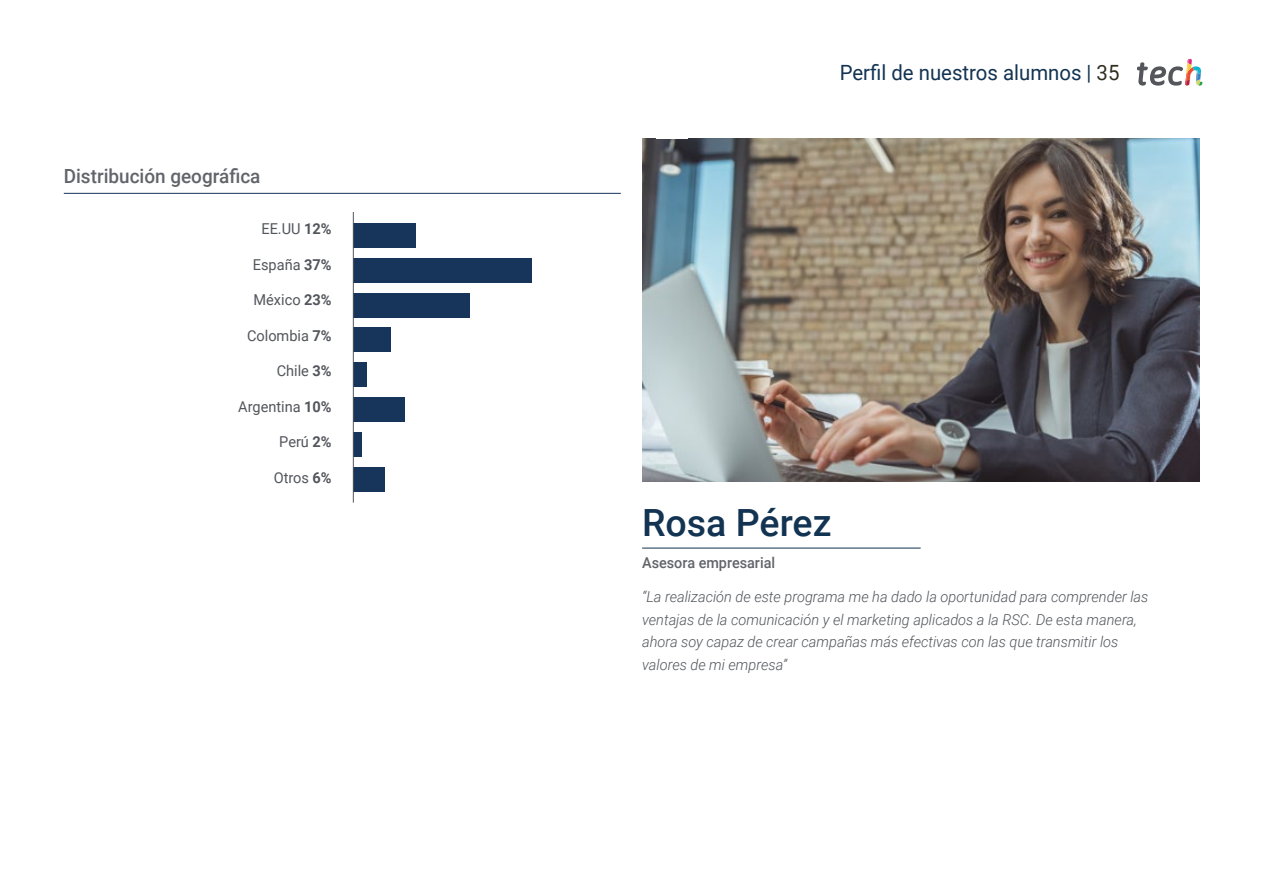
<style>
.page{position:relative;width:1263px;height:893px;background:#fff}
.page>*{position:absolute;margin:0;border:0;box-sizing:border-box;transform-origin:0 0}
.t1{font:500 37.5px "Roboto";color:#123352}
.t2{font:21px "Roboto";color:#123352}
.t3{font:500 19.5px "Roboto";color:#61646a}
.t4{font:italic 300 15px/22.5px "Roboto";color:#52555b}
.t5{font:15px "Roboto";color:#52555b}
.t6{font:500 15px "Roboto";color:#61646a;scale:.96 1}
.s1{font-weight:700}
.s2{color:#312e20}
</style>
<div class="page">
<hr style="left:642px;top:548px;width:279px;height:1px;background:#123352">
<hr style="left:64px;top:193px;width:557px;height:1px;background:#17355b">
<div style="left:353px;top:223px;width:63px;height:25px;background:#17355b"></div>
<div style="left:353px;top:397px;width:52px;height:25px;background:#17355b"></div>
<div style="left:353px;top:258px;width:179px;height:25px;background:#17355b"></div>
<div style="left:353px;top:432px;width:9px;height:25px;background:#17355b"></div>
<div style="left:353px;top:293px;width:117px;height:24px;background:#17355b"></div>
<div style="left:353px;top:467px;width:32px;height:24px;background:#17355b"></div>
<div style="left:353px;top:327px;width:37px;height:25px;background:#17355b"></div>
<div style="left:353px;top:362px;width:14px;height:25px;background:#17355b"></div>
<hr style="left:353px;top:212px;width:1px;height:291px;background:#52555b">
<img style="left:642px;top:138px;width:557px;height:343px">
<svg style="left:1137px;top:59px;width:65px;height:27px"></svg>
<h3 class="t3" style="left:64px;top:162px;width:198px">Distribución geográfica</h3>
<p class="t5" style="left:261px;top:218px;width:72px">EE.UU <span class="s1">12%</span></p>
<p class="t5" style="left:253px;top:254px;width:80px">España <span class="s1">37%</span></p>
<p class="t5" style="left:254px;top:289px;width:80px">México <span class="s1">23%</span></p>
<p class="t5" style="left:247px;top:325px;width:86px">Colombia <span class="s1">7%</span></p>
<p class="t5" style="left:277px;top:360px;width:56px">Chile <span class="s1">3%</span></p>
<p class="t5" style="left:238px;top:396px;width:95px">Argentina <span class="s1">10%</span></p>
<p class="t5" style="left:279px;top:431px;width:54px">Perú <span class="s1">2%</span></p>
<p class="t5" style="left:274px;top:467px;width:60px">Otros <span class="s1">6%</span></p>
<h2 class="t2" style="left:840px;top:57px;width:281px">Perfil de nuestros alumnos | <span class="s2">35</span></h2>
<h1 class="t1" style="left:642px;top:496px;width:191px">Rosa Pérez</h1>
<p class="t6" style="left:642px;top:552px;width:140px">Asesora empresarial</p>
<p class="t4" style="left:642px;top:585px;width:508px">“La realización de este programa me ha dado la oportunidad para comprender las ventajas de la comunicación y el marketing aplicados a la RSC. De esta manera, ahora soy capaz de crear campañas más efectivas con las que transmitir los valores de mi empresa”</p>
</div>
